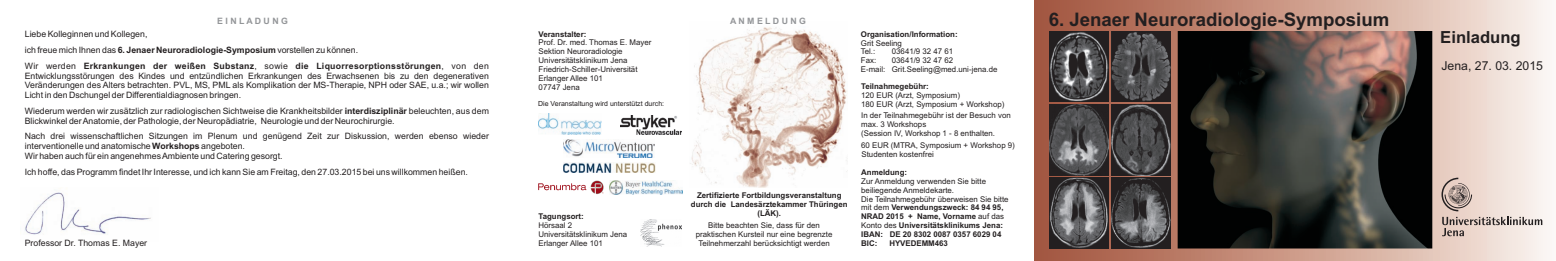
<style>
.page{position:relative;width:1556px;height:261px;background:#fff}
.page>*{position:absolute;margin:0;border:0;box-sizing:border-box;transform-origin:0 0}
.t1{font:700 18.64px "Arial";color:#231f20}
.t2{font:700 16.62px "Arial";color:#231f20}
.t3{font:12.25px "Arial";color:#231f20}
.t4{font:8.75px/9.8px "Arial";color:#231f20}
.t5{font:700 8.75px/15.7px "Arial";letter-spacing:.03em;color:#231f20}
.t6{font:700 8.75px "Arial";color:#939598}
.t7{font:7.88px/8.8px "Arial";color:#231f20}
.t8{font:700 7.88px/8.8px "Arial";color:#231f20;text-align:center}
.t9{font:7px "Arial";color:#231f20}
.s1{font-weight:400}
.s2{font-weight:700}
</style>
<div class="page">
<svg style="left:1034px;top:0;width:516px;height:260px;background:#d3b0a3"></svg>
<svg style="left:1441px;top:177px;width:101px;height:59px;background:#dacbc4"></svg>
<img style="left:25px;top:192px;width:126px;height:43px">
<img style="left:538px;top:180px;width:65px;height:14px">
<img style="left:1177px;top:31px;width:255px;height:217px">
<img style="left:690px;top:27px;width:157px;height:160px">
<img style="left:620px;top:116px;width:62px;height:18px">
<img style="left:563px;top:139px;width:91px;height:18px">
<img style="left:640px;top:219px;width:42px;height:26px">
<img style="left:538px;top:113px;width:63px;height:21px">
<img style="left:610px;top:180px;width:72px;height:14px">
<img style="left:563px;top:163px;width:92px;height:9px">
<img style="left:1049px;top:31px;width:59px;height:71px">
<img style="left:1111px;top:31px;width:59px;height:71px">
<img style="left:1049px;top:104px;width:59px;height:71px">
<img style="left:1111px;top:104px;width:59px;height:71px">
<img style="left:1049px;top:177px;width:59px;height:71px">
<img style="left:1111px;top:177px;width:59px;height:71px">
<p class="t6" style="left:217px;top:17px;width:72px">E I N L A D U N G</p>
<p class="t5" style="left:25px;top:27px;width:465px"><span class="s1">Liebe Kolleginnen und Kollegen,<br>ich freue mich Ihnen das</span> 6. Jenaer Neuroradiologie-Symposium <span class="s1">vorstellen zu können.<br>Wir werden</span> Erkrankungen der weißen Substanz<span class="s1">, sowie</span> die Liquorresorptionsstörungen<span class="s1">, von den</span></p>
<p class="t4" style="left:25px;top:71px;width:465px;text-align:justify">Entwicklungsstörungen des Kindes und entzündlichen Erkrankungen des Erwachsenen bis zu den degenerativen Veränderungen des Alters betrachten. PVL, MS, PML als Komplikation der MS-Therapie, NPH oder SAE, u.a.; wir wollen Licht in den Dschungel der Differentialdiagnosen bringen.</p>
<p class="t4" style="left:25px;top:106px;width:465px">Wiederum werden wir zusätzlich zur radiologischen Sichtweise die Krankheitsbilder <span class="s2">interdisziplinär</span> beleuchten, aus dem<br>Blickwinkel der Anatomie, der Pathologie, der Neuropädiatrie, Neurologie und der Neurochirurgie.</p>
<p class="t4" style="left:25px;top:132px;width:465px">Nach drei wissenschaftlichen Sitzungen im Plenum und genügend Zeit zur Diskussion, werden ebenso wieder interventionelle und anatomische <span class="s2">Workshops</span> angeboten.<br>Wir haben auch für ein angenehmes Ambiente und Catering gesorgt.</p>
<p class="t4" style="left:25px;top:167px;width:444px">Ich hoffe, das Programm findet Ihr Interesse, und ich kann Sie am Freitag, den 27.03.2015 bei uns willkommen heißen.</p>
<p class="t4" style="left:25px;top:238px;width:124px">Professor Dr. Thomas E. Mayer</p>
<p class="t8" style="left:538px;top:30px;width:49px">Veranstalter:</p>
<p class="t7" style="left:538px;top:39px;width:114px">Prof. Dr. med. Thomas E. Mayer<br>Sektion Neuroradiologie<br>Universitätsklinikum Jena<br>Friedrich-Schiller-Universität<br>Erlanger Allee 101<br>07747 Jena</p>
<p class="t9" style="left:538px;top:101px;width:128px">Die Veranstaltung wird unterstützt durch:</p>
<p class="t8" style="left:538px;top:213px;width:47px">Tagungsort:</p>
<p class="t7" style="left:538px;top:221px;width:90px">Hörsaal 2<br>Universitätsklinikum Jena<br>Erlanger Allee 101</p>
<p class="t6" style="left:730px;top:17px;width:77px">A N M E L D U N G</p>
<p class="t8" style="left:691px;top:191px;width:158px">Zertifizierte Fortbildungsveranstaltung durch die Landesärztekammer Thüringen (LÄK).</p>
<p class="t7" style="left:695px;top:221px;width:138px;text-align:center">Bitte beachten Sie, dass für den praktischen Kursteil nur eine begrenzte<br>Teilnehmerzahl berücksichtigt werden</p>
<p class="t8" style="left:860px;top:30px;width:98px">Organisation/Information:</p>
<p class="t7" style="left:860px;top:39px;width:43px">Grit Seeling<br>Tel.:</p>
<p class="t7" style="left:891px;top:48px;width:63px">03641/9 32 47 61</p>
<p class="t7" style="left:860px;top:57px;width:138px;text-indent:31px">03641/9 32 47 62<br>E-mail: Grit.Seeling@med.uni-jena.de</p>
<p class="t7" style="left:860px;top:57px;width:17px">Fax:</p>
<p class="t8" style="left:861px;top:82px;width:69px">Teilnahmegebühr:</p>
<p class="t7" style="left:861px;top:91px;width:145px">120 EUR (Arzt, Symposium)<br>180 EUR (Arzt, Symposium + Workshop)</p>
<p class="t7" style="left:861px;top:112px;width:151px">In der Teilnahmegebühr ist der Besuch von max. 3 Workshops<br>(Session IV, Workshop 1 - 8 enthalten.</p>
<p class="t7" style="left:861px;top:141px;width:155px">60 EUR (MTRA, Symposium + Workshop 9)<br>Studenten kostenfrei</p>
<p class="t8" style="left:861px;top:168px;width:47px">Anmeldung:</p>
<p class="t7" style="left:861px;top:177px;width:149px">Zur Anmeldung verwenden Sie bitte beiliegende Anmeldekarte.<br>Die Teilnahmegebühr überweisen Sie bitte mit dem <span class="s2">Verwendungszweck: 84 94 95,<br>NRAD 2015 + Name, Vorname</span> auf das<br>Konto des <span class="s2">Universitätsklinikums Jena:<br>IBAN: DE 20 8302 0087 0357 6029 04<br>BIC:</span></p>
<p class="t8" style="left:889px;top:239px;width:60px">HYVEDEMM463</p>
<h1 class="t1" style="left:1048px;top:12px;width:342px">6. Jenaer Neuroradiologie-Symposium</h1>
<h2 class="t2" style="left:1440px;top:31px;width:82px">Einladung</h2>
<h3 class="t3" style="left:1441px;top:61px;width:103px">Jena, 27. 03. 2015</h3>
</div>
